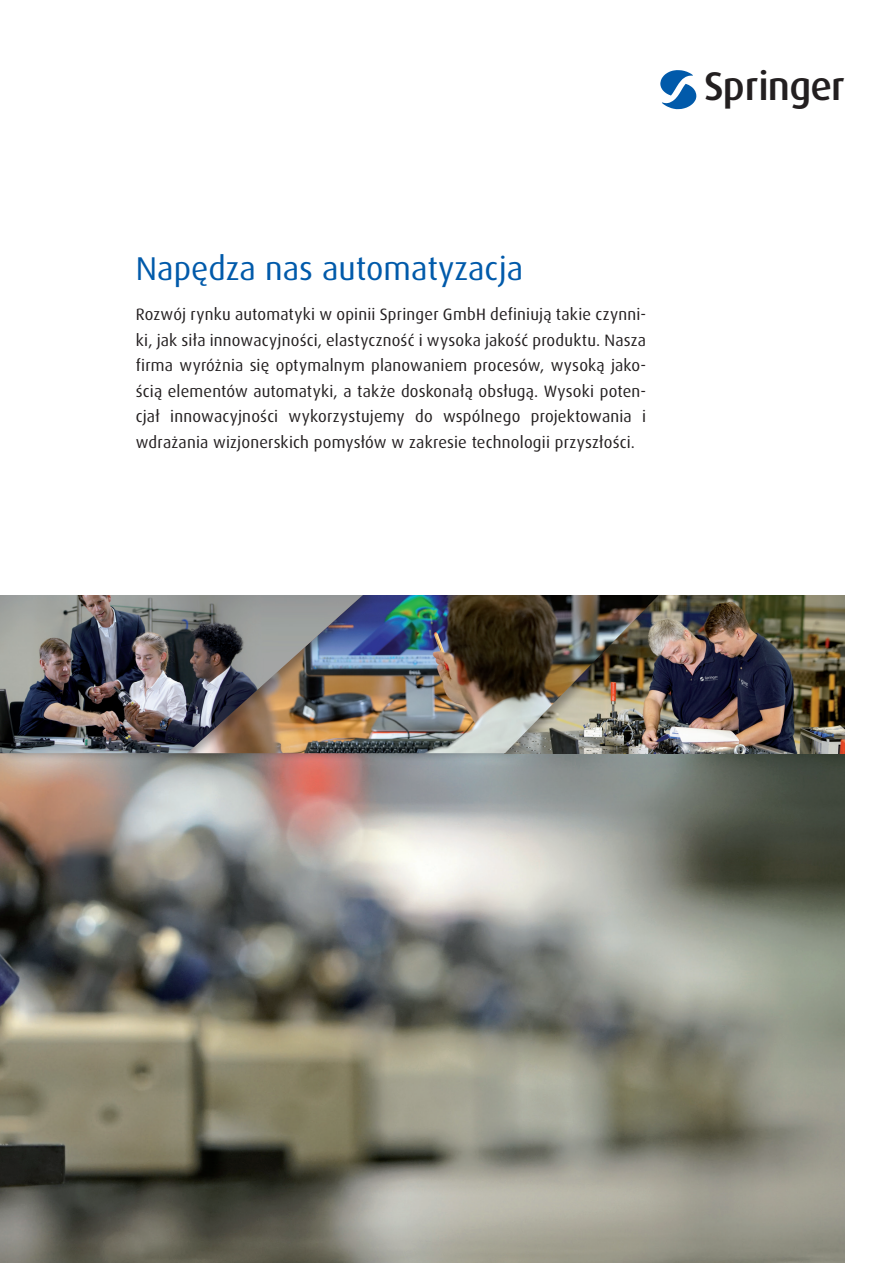
<style>
.page{position:relative;width:893px;height:1263px;background:#fff}
.page>*{position:absolute;margin:0;border:0;box-sizing:border-box;transform-origin:0 0}
.t1{font:500 40.05px "Dax Pro";letter-spacing:-.02em;color:#231f20}
.t2{font:33px "Dax Pro";color:#015aaa}
.t3{font:16.5px/25.5px "Dax Pro";letter-spacing:.01em;color:#231f20;text-align:justify}
</style>
<div class="page">
<svg style="left:660px;top:70px;width:36px;height:39px"></svg>
<img style="left:0;top:753px;width:844px;height:510px">
<img style="left:675px;top:595px;width:169px;height:158px">
<div style="left:188px;top:586px;width:487px;height:176px;background:#231f20;opacity:.4"></div>
<img style="left:379px;top:594px;width:281px;height:159px">
<div style="left:0;top:586px;width:379px;height:176px;background:#231f20;opacity:.4"></div>
<img style="left:0;top:594px;width:364px;height:159px">
<div style="left:0;top:513px;width:849px;height:81px;background:#fff"></div>
<h2 class="t2" style="left:136px;top:247px;width:389px">Napędza nas automatyzacja</h2>
<p class="t3" style="left:136px;top:302px;width:512px">Rozwój rynku automatyki w opinii Springer GmbH definiują takie czynni&shy;ki, jak siła innowacyjności, elastyczność i wysoka jakość produktu. Nasza firma wyróżnia się optymalnym planowaniem procesów, wysoką jako&shy;ścią elementów automatyki, a także doskonałą obsługą. Wysoki poten&shy;cjał innowacyjności wykorzystujemy do wspólnego projektowania i wdrażania wizjonerskich pomysłów w zakresie technologii przyszłości.</p>
<h1 class="t1" style="left:704px;top:61px;width:142px">Springer</h1>
</div>
